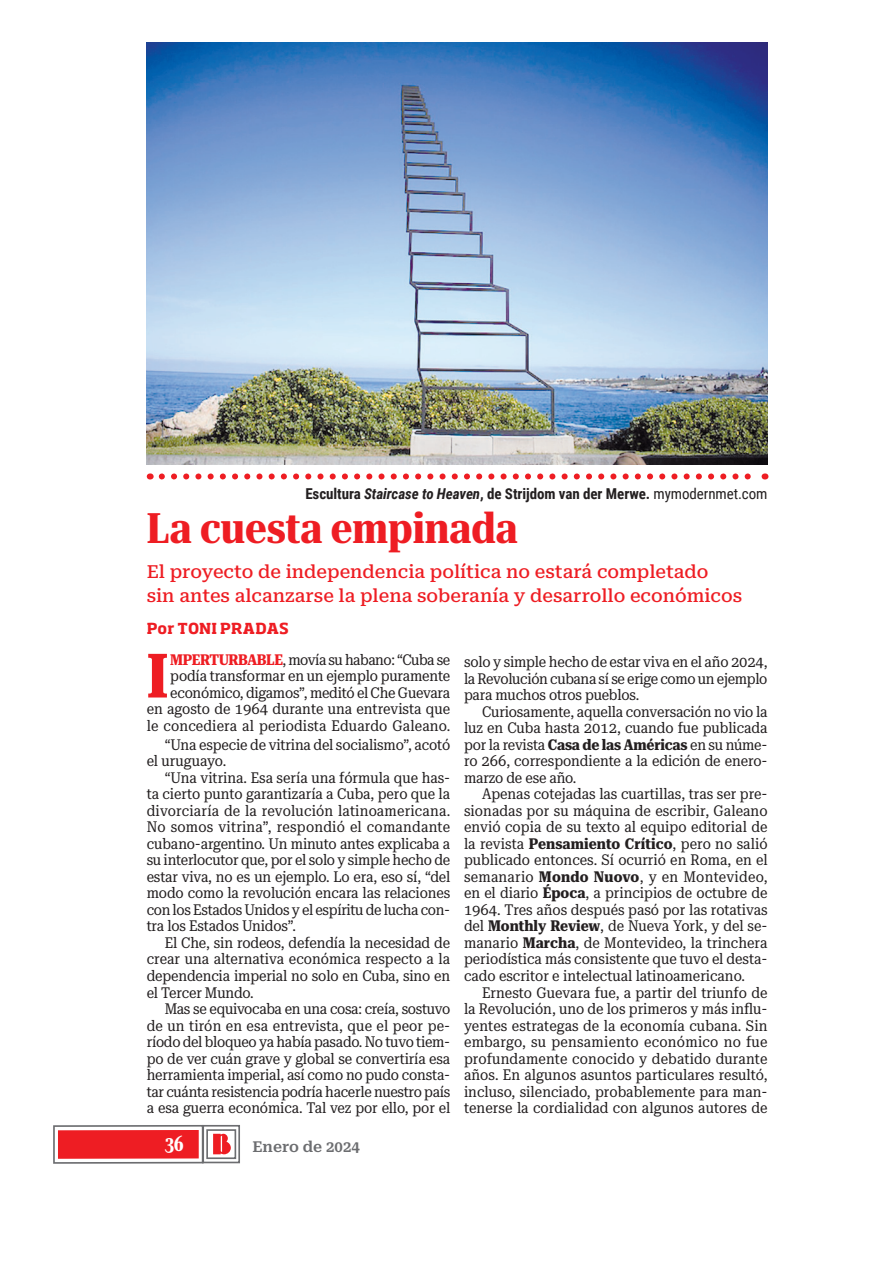
<style>
.page{position:relative;width:893px;height:1276px;background:#fff}
.page>*{position:absolute;margin:0;border:0;box-sizing:border-box;transform-origin:0 0}
.t1{font:700 61.5px "Roboto Serif 28 pt Condensed";color:#ee1d23}
.t2{font:700 42px "Roboto Serif 120 pt Condensed";color:#ee1d23}
.t3{font:700 ultra-condensed 21px "Roboto Serif 120 pt";color:#fff}
.t4{font:500 18px/24px "Roboto Serif";color:#ee1d23}
.t5{font:15px/16.5px "Roboto Serif 28 pt Condensed";letter-spacing:-.01em;color:#231f20;text-align:justify}
.t6{font:700 15px "Roboto Condensed";letter-spacing:-.005em;color:#231f20}
.t7{font:700 15px "Soho Std";letter-spacing:.005em;color:#ee1d23}
.t8{font:600 15px "Roboto Serif";color:#6c6d70}
.s1{font-style:italic}
.s2{font-weight:400}
.s3{font-weight:700;color:#ee1d23}
.s4{font-weight:700}
</style>
<div class="page">
<svg style="left:53px;top:1124px;width:187px;height:40px"></svg>
<div style="left:58px;top:1130px;width:141px;height:28px;background:#ee1d23"></div>
<svg style="left:162px;top:473px;width:589px;height:6px"></svg>
<img style="left:147px;top:43px;width:620px;height:422px">
<p class="t6" style="left:305px;top:485px;width:464px">Escultura <span class="s1">Staircase to Heaven</span>, de Strijdom van der Merwe. <span class="s2">mymodernmet.com</span></p>
<h2 class="t2" style="left:147px;top:504px;width:372px">La cuesta empinada</h2>
<p class="t4" style="left:147px;top:560px;width:597px">El proyecto de independencia política no estará completado<br>sin antes alcanzarse la plena soberanía y desarrollo económicos</p>
<p class="t7" style="left:147px;top:622px;width:144px">Por TONI PRADAS</p>
<h1 class="t1" style="left:147px;top:640px;width:23px">I</h1>
<p class="t5" style="left:147px;top:651px;width:305px;text-align:right"><span class="s3">MPERTURBABLE</span>, movía su habano: “Cuba se podía transformar en un ejemplo puramente económico, digamos”, meditó el Che Guevara<br>en agosto de 1964 durante una entrevista que le concediera al periodista Eduardo Galeano.</p>
<p class="t5" style="left:147px;top:736px;width:305px;text-indent:18px">“Una especie de vitrina del socialismo”, acotó el uruguayo.</p>
<p class="t5" style="left:147px;top:769px;width:305px;text-indent:18px">“Una vitrina. Esa sería una fórmula que has&shy;ta cierto punto garantizaría a Cuba, pero que la divorciaría de la revolución latinoamericana.<br>No somos vitrina”, respondió el comandante cubano-argentino. Un minuto antes explicaba a su interlocutor que, por el solo y simple hecho de estar viva, no es un ejemplo. Lo era, eso sí, “del modo como la revolución encara las relaciones con los Estados Unidos y el espíritu de lucha con&shy;tra los Estados Unidos”.</p>
<p class="t5" style="left:147px;top:934px;width:305px;text-indent:18px">El Che, sin rodeos, defendía la necesidad de crear una alternativa económica respecto a la dependencia imperial no solo en Cuba, sino en el Tercer Mundo.</p>
<p class="t5" style="left:147px;top:1000px;width:305px;text-indent:18px">Mas se equivocaba en una cosa: creía, sostuvo de un tirón en esa entrevista, que el peor pe&shy;ríodo del bloqueo ya había pasado. No tuvo tiem&shy;po de ver cuán grave y global se convertiría esa herramienta imperial, así como no pudo consta&shy;tar cuánta resistencia podría hacerle nuestro país a esa guerra económica. Tal vez por ello, por el</p>
<p class="t5" style="left:464px;top:654px;width:305px">solo y simple hecho de estar viva en el año 2024, la Revolución cubana sí se erige como un ejemplo para muchos otros pueblos.</p>
<p class="t5" style="left:464px;top:703px;width:305px;text-indent:18px">Curiosamente, aquella conversación no vio la luz en Cuba hasta 2012, cuando fue publicada por la revista <span class="s4">Casa de las Américas</span> en su núme&shy;ro 266, correspondiente a la edición de enero&shy;marzo de ese año.</p>
<p class="t5" style="left:464px;top:786px;width:305px;text-indent:18px">Apenas cotejadas las cuartillas, tras ser pre&shy;sionadas por su máquina de escribir, Galeano envió copia de su texto al equipo editorial de la revista <span class="s4">Pensamiento Crítico</span>, pero no salió publicado entonces. Sí ocurrió en Roma, en el semanario <span class="s4">Mondo Nuovo</span>, y en Montevideo, en el diario <span class="s4">Época</span>, a principios de octubre de 1964. Tres años después pasó por las rotativas del <span class="s4">Monthly Review</span>, de Nueva York, y del se&shy;manario <span class="s4">Marcha</span>, de Montevideo, la trinchera periodística más consistente que tuvo el desta&shy;cado escritor e intelectual latinoamericano.</p>
<p class="t5" style="left:464px;top:984px;width:305px;text-indent:18px">Ernesto Guevara fue, a partir del triunfo de la Revolución, uno de los primeros y más influ&shy;yentes estrategas de la economía cubana. Sin embargo, su pensamiento económico no fue profundamente conocido y debatido durante años. En algunos asuntos particulares resultó, incluso, silenciado, probablemente para man&shy;tenerse la cordialidad con algunos autores de</p>
<h3 class="t3" style="left:165px;top:1131px;width:20px">36</h3>
<p class="t8" style="left:252px;top:1138px;width:109px">Enero de 2024</p>
</div>
